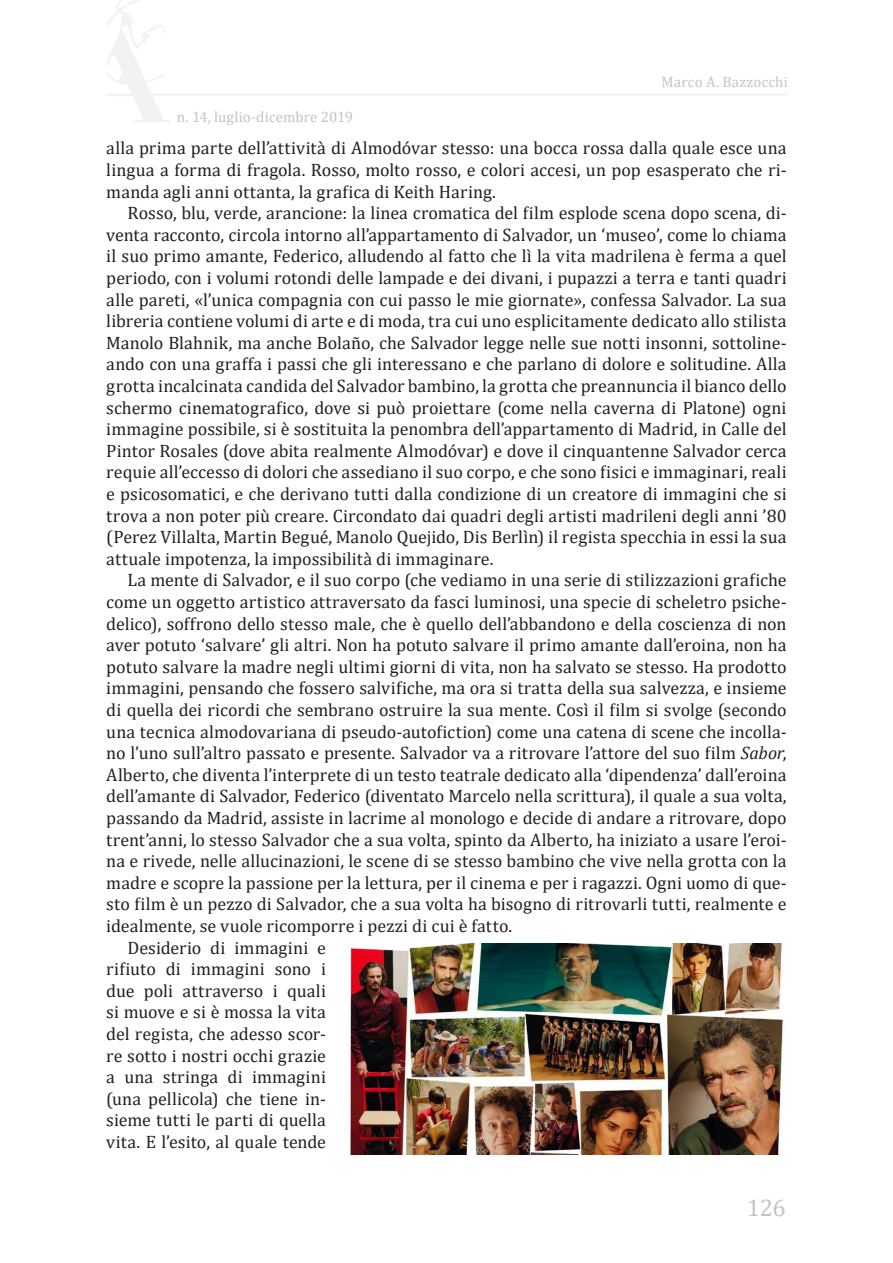
<style>
.page{position:relative;width:893px;height:1263px;background:#fff}
.page>*{position:absolute;margin:0;border:0;box-sizing:border-box;transform-origin:0 0}
.t1{font:24px "Cambria";color:#c4c4c4}
.Corpo{font:18px/21.6px "Cambria";letter-spacing:.005em;color:#231f20;text-align:justify}
.t2{font:15px "Cambria";letter-spacing:.01em;color:#c4c4c4}
.s1{font-style:italic}
</style>
<div class="page">
<svg style="left:107px;top:0;width:64px;height:122px"></svg>
<hr style="left:131px;top:93px;width:657px;height:3px;background:#f2f3f3">
<img style="left:349px;top:943px;width:435px;height:211px">
<p class="t2" style="left:662px;top:73px;width:128px">Marco A. Bazzocchi</p>
<p class="t2" style="left:177px;top:108px;width:178px">n. 14, luglio-dicembre 2019</p>
<p class="Corpo" style="left:106px;top:137px;width:682px">alla prima parte dell’attività di Almodóvar stesso: una bocca rossa dalla quale esce una lingua a forma di fragola. Rosso, molto rosso, e colori accesi, un pop esasperato che ri&shy;manda agli anni ottanta, la grafica di Keith Haring.</p>
<p class="Corpo" style="left:106px;top:202px;width:682px;text-indent:21px">Rosso, blu, verde, arancione: la linea cromatica del film esplode scena dopo scena, di&shy;venta racconto, circola intorno all’appartamento di Salvador, un ‘museo’, come lo chiama il suo primo amante, Federico, alludendo al fatto che lì la vita madrilena è ferma a quel periodo, con i volumi rotondi delle lampade e dei divani, i pupazzi a terra e tanti quadri alle pareti, «l’unica compagnia con cui passo le mie giornate», confessa Salvador. La sua libreria contiene volumi di arte e di moda, tra cui uno esplicitamente dedicato allo stilista Manolo Blahnik, ma anche Bolaño, che Salvador legge nelle sue notti insonni, sottoline&shy;ando con una graffa i passi che gli interessano e che parlano di dolore e solitudine. Alla grotta incalcinata candida del Salvador bambino, la grotta che preannuncia il bianco dello schermo cinematografico, dove si può proiettare (come nella caverna di Platone) ogni immagine possibile, si è sostituita la penombra dell’appartamento di Madrid, in Calle del Pintor Rosales (dove abita realmente Almodóvar) e dove il cinquantenne Salvador cerca requie all’eccesso di dolori che assediano il suo corpo, e che sono fisici e immaginari, reali e psicosomatici, e che derivano tutti dalla condizione di un creatore di immagini che si trova a non poter più creare. Circondato dai quadri degli artisti madrileni degli anni ’80 (Perez Villalta, Martin Begué, Manolo Quejido, Dis Berlìn) il regista specchia in essi la sua attuale impotenza, la impossibilità di immaginare.</p>
<p class="Corpo" style="left:106px;top:569px;width:682px;text-indent:21px">La mente di Salvador, e il suo corpo (che vediamo in una serie di stilizzazioni grafiche come un oggetto artistico attraversato da fasci luminosi, una specie di scheletro psiche&shy;delico), soffrono dello stesso male, che è quello dell’abbandono e della coscienza di non aver potuto ‘salvare’ gli altri. Non ha potuto salvare il primo amante dall’eroina, non ha potuto salvare la madre negli ultimi giorni di vita, non ha salvato se stesso. Ha prodotto immagini, pensando che fossero salvifiche, ma ora si tratta della sua salvezza, e insieme di quella dei ricordi che sembrano ostruire la sua mente. Così il film si svolge (secondo una tecnica almodovariana di pseudo-autofiction) come una catena di scene che incolla&shy;no l’uno sull’altro passato e presente. Salvador va a ritrovare l’attore del suo film <span class="s1">Sabor</span>, Alberto, che diventa l’interprete di un testo teatrale dedicato alla ‘dipendenza’ dall’eroina dell’amante di Salvador, Federico (diventato Marcelo nella scrittura), il quale a sua volta, passando da Madrid, assiste in lacrime al monologo e decide di andare a ritrovare, dopo trent’anni, lo stesso Salvador che a sua volta, spinto da Alberto, ha iniziato a usare l’eroi&shy;na e rivede, nelle allucinazioni, le scene di se stesso bambino che vive nella grotta con la madre e scopre la passione per la lettura, per il cinema e per i ragazzi. Ogni uomo di que&shy;sto film è un pezzo di Salvador, che a sua volta ha bisogno di ritrovarli tutti, realmente e idealmente, se vuole ricomporre i pezzi di cui è fatto.</p>
<p class="Corpo" style="left:106px;top:937px;width:221px;text-indent:21px">Desiderio di immagini e rifiuto di immagini sono i due poli attraverso i quali si muove e si è mossa la vita del regista, che adesso scor&shy;re sotto i nostri occhi grazie a una stringa di immagini (una pellicola) che tiene in&shy;sieme tutti le parti di quella vita. E l’esito, al quale tende</p>
<h1 class="t1" style="left:747px;top:1193px;width:41px">126</h1>
</div>
